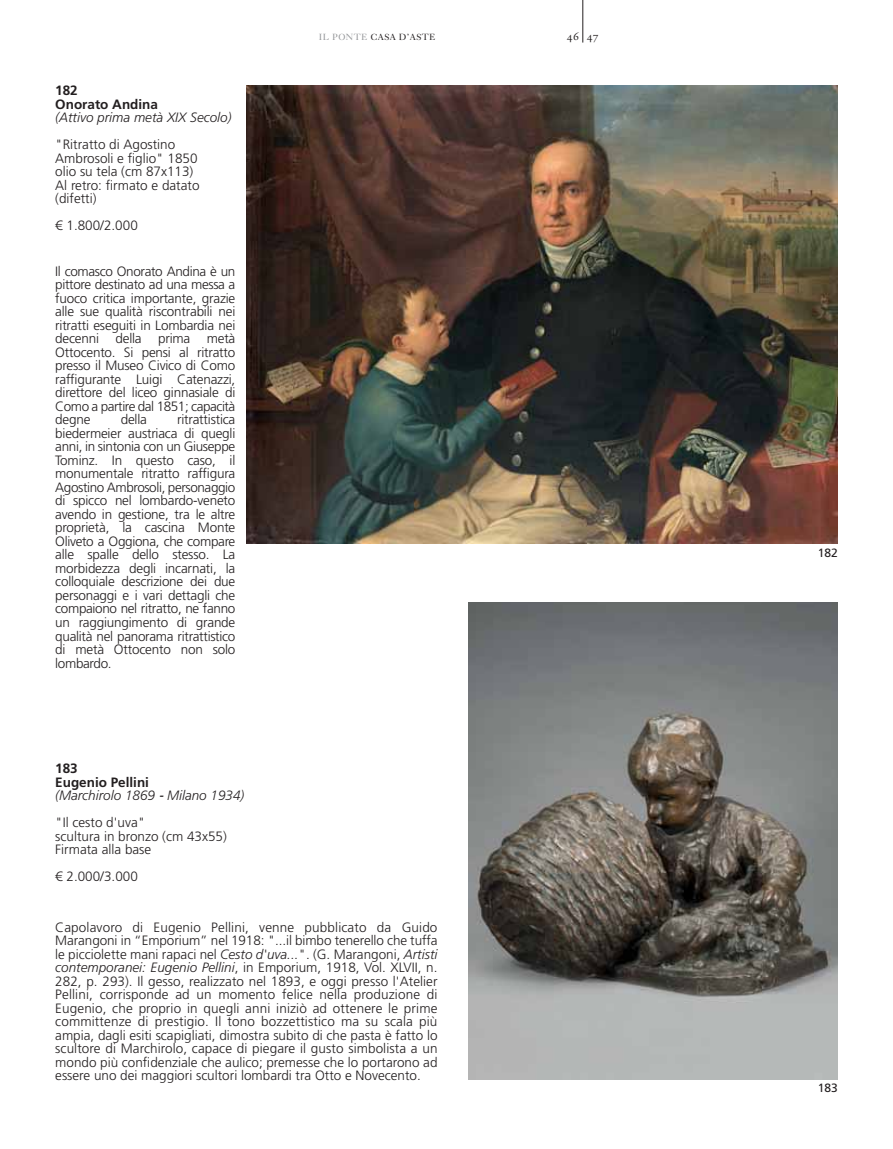
<style>
.page{position:relative;width:893px;height:1149px;background:#fff}
.page>*{position:absolute;margin:0;border:0;box-sizing:border-box;transform-origin:0 0}
.t1{font:300 13.5px/13.5px "Frutiger LT Std";color:#231f20;text-align:justify}
.t2{font:italic 300 13.5px "Frutiger LT Std";color:#231f20}
.t3{font:700 13.5px/13.5px "Frutiger LT Std";color:#231f20}
.t4{font:12px "Frutiger LT Std";color:#231f20}
.t5{font:12px "Adobe Garamond Regular SC";color:#231f20}
.t6{font:9px "Caslon 540 LT Std";letter-spacing:.05em;color:#231f20}
.s1{color:#939598}
.s2{font-style:italic}
</style>
<div class="page">
<hr style="left:583px;top:0;width:1px;height:43px;background:#231f20">
<img style="left:246px;top:85px;width:591px;height:458px">
<img style="left:469px;top:602px;width:369px;height:477px">
<p class="t3" style="left:55px;top:84px;width:104px">182<br>Onorato Andina</p>
<p class="t2" style="left:55px;top:111px;width:178px">(Attivo prima metà XIX Secolo)</p>
<p class="t1" style="left:55px;top:138px;width:146px;text-align:left">"Ritratto di Agostino<br>Ambrosoli e figlio" 1850 olio su tela (cm 87x113)<br>Al retro: firmato e datato (difetti)</p>
<p class="t1" style="left:55px;top:219px;width:84px">€ 1.800/2.000</p>
<p class="t1" style="left:55px;top:265px;width:182px">Il comasco Onorato Andina è un pittore destinato ad una messa a fuoco critica importante, grazie alle sue qualità riscontrabili nei ritratti eseguiti in Lombardia nei decenni della prima metà Ottocento. Si pensi al ritratto presso il Museo Civico di Como raffigurante Luigi Catenazzi, direttore del liceo ginnasiale di Como a partire dal 1851; capacità degne</p>
<p class="t1" style="left:121px;top:413px;width:28px">della</p>
<p class="t1" style="left:55px;top:413px;width:182px;text-indent:122px">ritrattistica biedermeier austriaca di quegli anni, in sintonia con un Giuseppe Tominz. In questo caso, il monumentale ritratto raffigura Agostino Ambrosoli, personaggio di spicco nel lombardo-veneto avendo in gestione, tra le altre proprietà, la cascina Monte Oliveto a Oggiona, che compare alle spalle dello stesso. La morbidezza degli incarnati, la colloquiale descrizione dei due personaggi e i vari dettagli che compaiono nel ritratto, ne fanno un raggiungimento di grande qualità nel panorama ritrattistico di metà Ottocento non solo lombardo.</p>
<p class="t3" style="left:55px;top:762px;width:95px">183<br>Eugenio Pellini</p>
<p class="t2" style="left:55px;top:788px;width:191px">(Marchirolo 1869 Milano 1934)</p>
<p class="t1" style="left:55px;top:816px;width:173px;text-align:left">"Il cesto d'uva"<br>scultura in bronzo (cm 43x55)<br>Firmata alla base</p>
<p class="t1" style="left:55px;top:870px;width:84px">€ 2.000/3.000</p>
<p class="t6" style="left:319px;top:32px;width:118px"><span class="s1">IL PONTE</span> CASA D’ASTE</p>
<p class="t5" style="left:567px;top:30px;width:33px">46 47</p>
<p class="t1" style="left:55px;top:920px;width:384px">Capolavoro di Eugenio Pellini, venne pubblicato da Guido Marangoni in “Emporium” nel 1918: "...il bimbo tenerello che tuffa le picciolette mani rapaci nel <span class="s2">Cesto d'uva...</span>". (G. Marangoni, <span class="s2">Artisti contemporanei: Eugenio Pellini</span>, in Emporium, 1918, Vol. XLVII, n.<br>282, p. 293). Il gesso, realizzato nel 1893, e oggi presso l'Atelier Pellini, corrisponde ad un momento felice nella produzione di Eugenio, che proprio in quegli anni iniziò ad ottenere le prime committenze di prestigio. Il tono bozzettistico ma su scala più ampia, dagli esiti scapigliati, dimostra subito di che pasta è fatto lo scultore di Marchirolo, capace di piegare il gusto simbolista a un mondo più confidenziale che aulico; premesse che lo portarono ad essere uno dei maggiori scultori lombardi tra Otto e Novecento.</p>
<p class="t4" style="left:818px;top:546px;width:22px">182</p>
<p class="t4" style="left:818px;top:1080px;width:22px">183</p>
</div>
